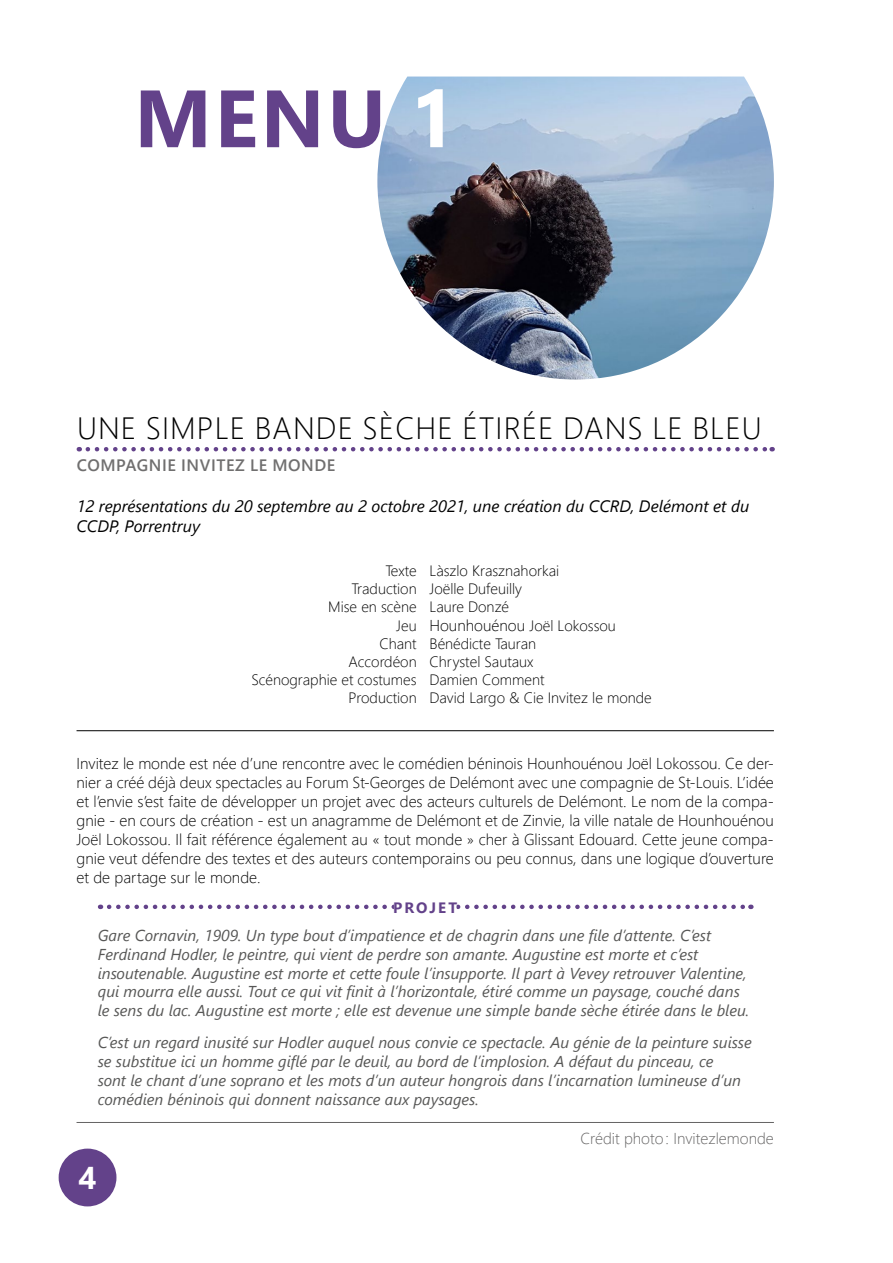
<style>
.page{position:relative;width:893px;height:1263px;background:#fff}
.page>*{position:absolute;margin:0;border:0;box-sizing:border-box;transform-origin:0 0}
.t1{font:700 81px "Segoe UI";color:#63428a}
.t2{font:700 31.5px "Segoe UI";color:#fff}
.t3{font:300 30.75px "Segoe UI";letter-spacing:.035em;color:#000}
.t4{font:italic 16.5px/19.8px "Segoe UI";color:#000}
.t5{font:600 16.5px "Segoe UI";letter-spacing:.035em;color:#706f6f}
.t6{font:italic 15.75px/18.9px "Segoe UI";color:#575756}
.t7{font:300 15.75px/18.9px "Segoe UI";color:#000;text-align:justify}
.t8{font:300 15.75px "Segoe UI";color:#646363}
.t9{font:300 15px "Segoe UI";color:#000}
.t10{font:700 15px "Segoe UI";letter-spacing:.135em;color:#63428a}
.s1{color:#fff}
.s2{font-size:15.75px}
</style>
<div class="page">
<div style="left:59px;top:1148px;width:57px;height:58px;background:#63428a;border-radius:50%"></div>
<img style="left:377px;top:77px;width:397px;height:302px">
<hr style="left:77px;top:1122px;width:697px;height:1px;background:#646363">
<svg style="left:88px;top:447px;width:685px;height:4px"></svg>
<hr style="left:77px;top:730px;width:697px;height:1px;background:#000">
<svg style="left:109px;top:904px;width:642px;height:5px"></svg>
<div style="left:394px;top:900px;width:62px;height:14px;background:#fff"></div>
<h1 class="t1" style="left:134px;top:42px;width:324px">MENU <span class="s1">1</span></h1>
<h3 class="t3" style="left:77px;top:399px;width:686px">UNE SIMPLE BANDE SÈCHE ÉTIRÉE DANS LE BLEU</h3>
<p class="t5" style="left:77px;top:450px;width:260px">COMPAGNIE INVITEZ LE MONDE</p>
<p class="t4" style="left:77px;top:494px;width:674px">12 représentations du 20 septembre au 2 octobre 2021, une création du CCRD, Delémont et du<br>CCDP, Porrentruy</p>
<p class="t9" style="left:385px;top:556px;width:175px">Texte Làszlo Krasznahorkai</p>
<p class="t9" style="left:352px;top:574px;width:172px">Traduction Joëlle Dufeuilly</p>
<p class="t9" style="left:328px;top:592px;width:182px">Mise en scène Laure Donzé</p>
<p class="t9" style="left:396px;top:611px;width:221px">Jeu <span class="s2">Hounhouénou</span> Joël Lokossou</p>
<p class="t9" style="left:379px;top:629px;width:158px">Chant Bénédicte Tauran</p>
<p class="t9" style="left:348px;top:647px;width:187px">Accordéon Chrystel Sautaux</p>
<p class="t9" style="left:251px;top:665px;width:295px">Scénographie et costumes Damien Comment</p>
<p class="t9" style="left:348px;top:683px;width:305px">Production David Largo &amp; Cie Invitez le monde</p>
<p class="t7" style="left:77px;top:753px;width:699px">Invitez le monde est née d’une rencontre avec le comédien béninois Hounhouénou Joël Lokossou. Ce der&shy;nier a créé déjà deux spectacles au Forum St-Georges de Delémont avec une compagnie de St-Louis. L’idée et l’envie s’est faite de développer un projet avec des acteurs culturels de Delémont. Le nom de la compa&shy;gnie - en cours de création - est un anagramme de Delémont et de Zinvie, la ville natale de Hounhouénou Joël Lokossou. Il fait référence également au « tout monde » cher à Glissant Edouard. Cette jeune compa&shy;gnie veut défendre des textes et des auteurs contemporains ou peu connus, dans une logique d’ouverture et de partage sur le monde.</p>
<p class="t10" style="left:393px;top:894px;width:65px">PROJET</p>
<p class="t6" style="left:98px;top:923px;width:653px">Gare Cornavin, 1909. Un type bout d’impatience et de chagrin dans une file d’attente. C’est Ferdinand Hodler, le peintre, qui vient de perdre son amante. Augustine est morte et c’est insoutenable. Augustine est morte et cette foule l’insupporte. Il part à Vevey retrouver Valentine, qui mourra elle aussi. Tout ce qui vit finit à l’horizontale, étiré comme un paysage, couché dans le sens du lac. Augustine est morte ; elle est devenue une simple bande sèche étirée dans le bleu.</p>
<p class="t6" style="left:98px;top:1030px;width:655px">C’est un regard inusité sur Hodler auquel nous convie ce spectacle. Au génie de la peinture suisse se substitue ici un homme giflé par le deuil, au bord de l’implosion. A défaut du pinceau, ce<br>sont le chant d’une soprano et les mots d’un auteur hongrois dans l’incarnation lumineuse d’un comédien béninois qui donnent naissance aux paysages.</p>
<h2 class="t2" style="left:78px;top:1148px;width:20px">4</h2>
<p class="t8" style="left:580px;top:1123px;width:195px">Crédit photo: Invitezlemonde</p>
</div>
